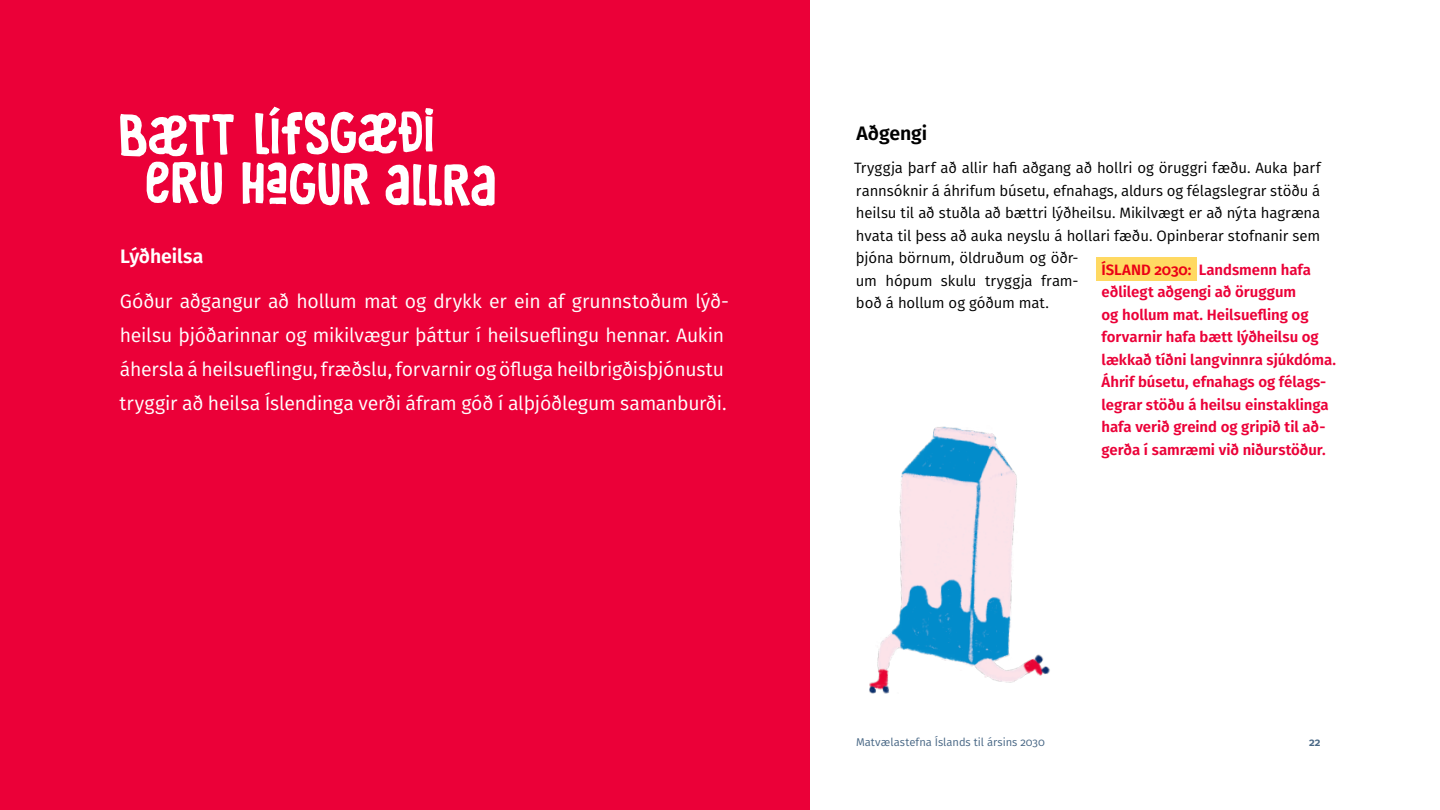
<style>
.page{position:relative;width:1440px;height:810px;background:#fff}
.page>*{position:absolute;margin:0;border:0;box-sizing:border-box;transform-origin:0 0}
.Fyrirsögn{font:60px "Food Truck Signage";letter-spacing:-.02em;color:#fff}
.Undirfyrirsögn-bold{font:19.5px/33.8px "Fira GO";letter-spacing:-.01em;color:#fff}
.Undirfyrirsögn-bold-2{font:600 19.5px "Fira GO";letter-spacing:-.005em;color:#fff}
.Undirfyrirsögn-bold-3{font:600 19.5px "Fira GO";letter-spacing:-.005em;color:#000}
.Meginmál{font:15px/22.5px "Fira GO";letter-spacing:-.005em;color:#000}
.Bullets_-_Ísland{font:600 15px/22.5px "Fira GO";letter-spacing:-.005em;color:#eb0038}
.t1{font:11.25px "Fira GO";color:#486785}
.t2{font:600 11.25px "Fira GO";color:#486785}
</style>
<div class="page">
<div style="left:0;top:0;width:810px;height:810px;background:#eb0038"></div>
<img style="left:869px;top:426px;width:181px;height:268px">
<div style="left:1096px;top:257px;width:101px;height:23px;background:#ffd962"></div>
<p class="Fyrirsögn" style="left:118px;top:100px;width:318px;rotate:-1deg">BÆTT LÍFSGÆÐI</p>
<p class="Fyrirsögn" style="left:145px;top:148px;width:354px">ERU HAGUR ALLRA</p>
<p class="Undirfyrirsögn-bold-2" style="left:120px;top:245px;width:85px">Lýðheilsa</p>
<p class="Undirfyrirsögn-bold" style="left:120px;top:285px;width:611px">Góður aðgangur að hollum mat og drykk er ein af grunnstoðum lýð&shy;heilsu þjóðarinnar og mikilvægur þáttur í heilsueflingu hennar. Aukin áhersla á heilsueflingu, fræðslu, forvarnir og öfluga heilbrigðisþjónustu tryggir að heilsa Íslendinga verði áfram góð í alþjóðlegum samanburði.</p>
<p class="Undirfyrirsögn-bold-3" style="left:857px;top:121px;width:72px">Aðgengi</p>
<p class="Meginmál" style="left:854px;top:157px;width:468px">Tryggja þarf að allir hafi aðgang að hollri og öruggri fæðu. Auka þarf rannsóknir á áhrifum búsetu, efnahags, aldurs og félagslegrar stöðu á heilsu til að stuðla að bættri lýðheilsu. Mikilvægt er að nýta hagræna hvata til þess að auka neyslu á hollari fæðu. Opinberar stofnanir sem þjóna börnum, öldruðum og öðr-<br>um hópum skulu tryggja fram-<br>boð á hollum og góðum mat.</p>
<p class="Bullets_-_Ísland" style="left:1102px;top:258px;width:236px">ÍSLAND 2030: Landsmenn hafa eðlilegt aðgengi að öruggum<br>og hollum mat. Heilsuefling og forvarnir hafa bætt lýðheilsu og lækkað tíðni langvinnra sjúkdóma.<br>Áhrif búsetu, efnahags og félags&shy;legrar stöðu á heilsu einstaklinga hafa verið greind og gripið til að&shy;gerða í samræmi við niðurstöður.</p>
<p class="t1" style="left:856px;top:735px;width:190px">Matvælastefna Íslands til ársins 2030</p>
<p class="t2" style="left:1309px;top:735px;width:13px">22</p>
</div>
